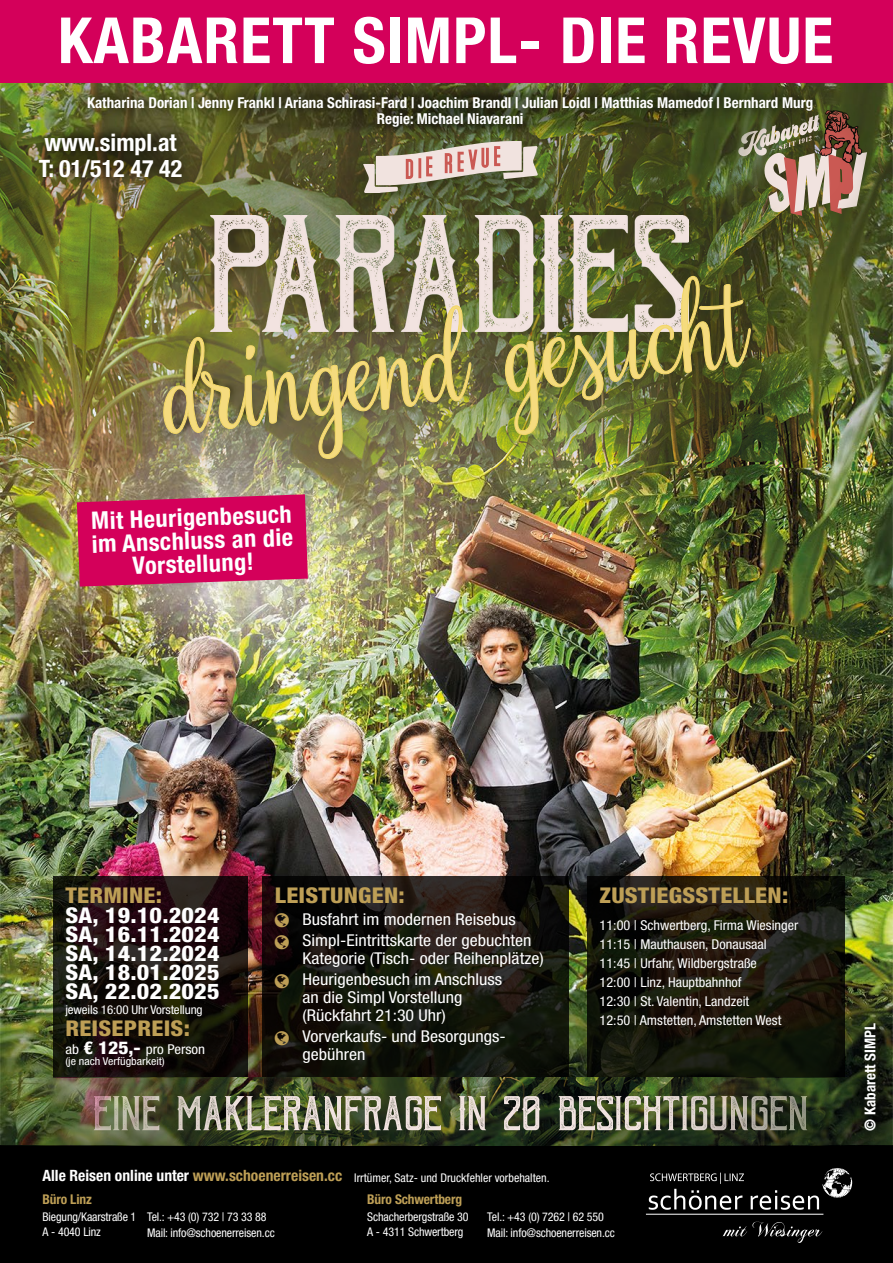
<style>
.page{position:relative;width:893px;height:1263px;background:#fff}
.page>*{position:absolute;margin:0;border:0;box-sizing:border-box;transform-origin:0 0}
.t1{font:700 condensed 63.75px "Helvetica Neue LTW1 G";letter-spacing:.02em;color:#fff}
.t2{font:700 condensed 24.15px/23.1px "Helvetica Neue LTW1 G";color:#fff;text-align:center}
.t3{font:700 condensed 24px/25.7px "Helvetica Neue LTW1 G";color:#fff}
.t4{font:800 condensed 21.75px/18.9px "Helvetica Neue LTW1 G";letter-spacing:.01em;color:#fff;text-align:justify;scale:1.1 1}
.t5{font:800 condensed 21.75px "Helvetica Neue LTW1 G";letter-spacing:.01em;color:#be9f56;scale:1.1 1}
.t6{font:condensed 16.35px/21.5px "Helvetica Neue LTW1 G";color:#fff;scale:1.1 1}
.t7{font:700 condensed 15px/16.6px "Helvetica Neue LTW1 G";color:#fff;text-align:center}
.t8{font:condensed 13.65px/19px "Helvetica Neue LTW1 G";color:#fff;scale:1.05 1}
.t9{font:condensed 13.65px "Helvetica Neue LTW1 G";color:#fff;scale:1.1 1}
.t10{font:700 condensed 13.5px "Helvetica Neue LTW1 G";letter-spacing:-.01em;color:#be9f56}
.t11{font:condensed 12.15px "Helvetica Neue LTW1 G";letter-spacing:-.01em;color:#fff;scale:1.07 1}
.t12{font:condensed 12px/15.9px "Helvetica Neue LTW1 G";letter-spacing:-.01em;color:#fff}
.t13{font:condensed 10.8px "Helvetica Neue LTW1 G";color:#fff;scale:1.1 1}
.s1{font-weight:800;font-size:17.7px}
.s2{font-weight:700;font-size:15.6px}
.s3{font-weight:700;font-size:15.6px;color:#be9f56}
</style>
<div class="page">
<div style="left:0;top:1145px;width:893px;height:118px;background:#000"></div>
<svg style="left:751px;top:1168px;width:101px;height:42px"></svg>
<svg style="left:723px;top:1221px;width:99px;height:22px"></svg>
<hr style="left:646px;top:1214px;width:177px;height:1px;background:#fff">
<svg style="left:649px;top:1172px;width:95px;height:38px"></svg>
<div style="left:0;top:0;width:893px;height:84px;background:#d4005a"></div>
<img style="left:0;top:84px;width:893px;height:993px">
<svg style="left:262px;top:876px;width:306px;height:201px;background:#16140d"></svg>
<svg style="left:53px;top:876px;width:194px;height:201px;background:#180f0c"></svg>
<svg style="left:587px;top:876px;width:258px;height:201px;background:#18170c"></svg>
<img style="left:0;top:133px;width:832px;height:335px">
<img style="left:210px;top:215px;width:478px;height:116px">
<img style="left:163px;top:305px;width:309px;height:156px">
<img style="left:504px;top:276px;width:247px;height:161px">
<svg style="left:363px;top:141px;width:175px;height:52px;background:#a89b87"></svg>
<img style="left:723px;top:85px;width:169px;height:171px">
<img style="left:717px;top:110px;width:150px;height:123px">
<svg style="left:723px;top:254px;width:25px;height:2px"></svg>
<img style="left:0;top:1077px;width:843px;height:68px">
<svg style="left:94px;top:1096px;width:65px;height:34px;background:#88846c"></svg>
<svg style="left:177px;top:1096px;width:264px;height:34px;background:#84866f"></svg>
<svg style="left:459px;top:1096px;width:27px;height:34px"></svg>
<svg style="left:504px;top:1096px;width:37px;height:34px"></svg>
<svg style="left:559px;top:1096px;width:248px;height:34px;background:#777966"></svg>
<svg style="left:77px;top:494px;width:231px;height:92px;background:#d00f5e"></svg>
<svg style="left:74px;top:83px;width:752px;height:58px;background:#484c25"></svg>
<img style="left:26px;top:120px;width:169px;height:71px">
<svg style="left:843px;top:1000px;width:50px;height:145px;background:#2a3219"></svg>
<svg style="left:850px;top:1011px;width:39px;height:133px;background:#192010"></svg>
<svg style="left:275px;top:913px;width:14px;height:14px"></svg>
<svg style="left:275px;top:934px;width:14px;height:15px"></svg>
<svg style="left:275px;top:974px;width:14px;height:14px"></svg>
<svg style="left:275px;top:1030px;width:14px;height:15px"></svg>
<h1 class="t1" style="left:58px;top:2px;width:777px">KABARETT SIMPL- DIE REVUE</h1>
<p class="t7" style="left:87px;top:94px;width:728px">Katharina Dorian | Jenny Frankl | Ariana Schirasi-Fard | Joachim Brandl | Julian Loidl | Matthias Mamedof | Bernhard Murg<br>Regie: Michael Niavarani</p>
<h3 class="t3" style="left:39px;top:130px;width:145px">www.simpl.at<br>T: 01/512 47 42</h3>
<h2 class="t2" style="left:91px;top:509px;width:203px;rotate:-2deg">Mit Heurigenbesuch im Anschluss an die<br>Vorstellung!</h2>
<h3 class="t5" style="left:65px;top:882px;width:89px">TERMINE:</h3>
<h3 class="t4" style="left:65px;top:906px;width:142px">SA, 19.10.2024<br>SA, 16.11.2024<br>SA, 14.12.2024<br>SA, 18.01.2025<br>SA, 22.02.2025</h3>
<p class="t11" style="left:65px;top:1002px;width:130px">jeweils 16:00 Uhr Vorstellung</p>
<h3 class="t5" style="left:65px;top:1015px;width:115px">REISEPREIS:</h3>
<p class="t9" style="left:65px;top:1041px;width:129px">ab <span class="s1">€ 125,-</span> pro Person</p>
<p class="t13" style="left:65px;top:1055px;width:92px">(je nach Verfügbarkeit)</p>
<h3 class="t5" style="left:275px;top:882px;width:120px">LEISTUNGEN:</h3>
<h3 class="t6" style="left:302px;top:908px;width:210px">Busfahrt im modernen Reisebus<br>Simpl-Eintrittskarte der gebuchten</h3>
<h3 class="t6" style="left:302px;top:947px;width:221px">Kategorie (Tisch- oder Reihenplätze)<br>Heurigenbesuch im Anschluss</h3>
<h3 class="t6" style="left:302px;top:988px;width:147px;line-height:17.7px">an die Simpl Vorstellung (Rückfahrt 21:30 Uhr)</h3>
<h3 class="t6" style="left:302px;top:1027px;width:187px;line-height:17.7px">Vorverkaufs- und Besorgungs&shy;gebühren</h3>
<p class="t12" style="left:43px;top:1170px;width:509px"><span class="s2">Alle Reisen online unter</span> <span class="s3">www.schoenerreisen.cc</span> Irrtümer, Satz- und Druckfehler vorbehalten.</p>
<h3 class="t5" style="left:600px;top:882px;width:173px">ZUSTIEGSSTELLEN:</h3>
<p class="t8" style="left:600px;top:915px;width:191px">11:00 | Schwertberg, Firma Wiesinger<br>11:15 | Mauthausen, Donausaal<br>11:45 | Urfahr, Wildbergstraße<br>12:00 | Linz, Hauptbahnhof<br>12:30 | St. Valentin, Landzeit<br>12:50 | Amstetten, Amstetten West</p>
<p class="t10" style="left:43px;top:1191px;width:51px">Büro Linz</p>
<p class="t12" style="left:43px;top:1208px;width:95px">Biegung/Kaarstraße 1<br>A - 4040 Linz</p>
<p class="t12" style="left:147px;top:1208px;width:129px">Tel.: +43 (0) 732 | 73 33 88<br>Mail: info@schoenerreisen.cc</p>
<p class="t10" style="left:367px;top:1191px;width:96px">Büro Schwertberg</p>
<p class="t12" style="left:367px;top:1208px;width:103px">Schacherbergstraße 30<br>A - 4311 Schwertberg</p>
<p class="t12" style="left:487px;top:1208px;width:129px">Tel.: +43 (0) 7262 | 62 550<br>Mail: info@schoenerreisen.cc</p>
<p class="t7" style="left:862px;top:1131px;width:109px;rotate:-90deg">© Kabarett SIMPL</p>
</div>
